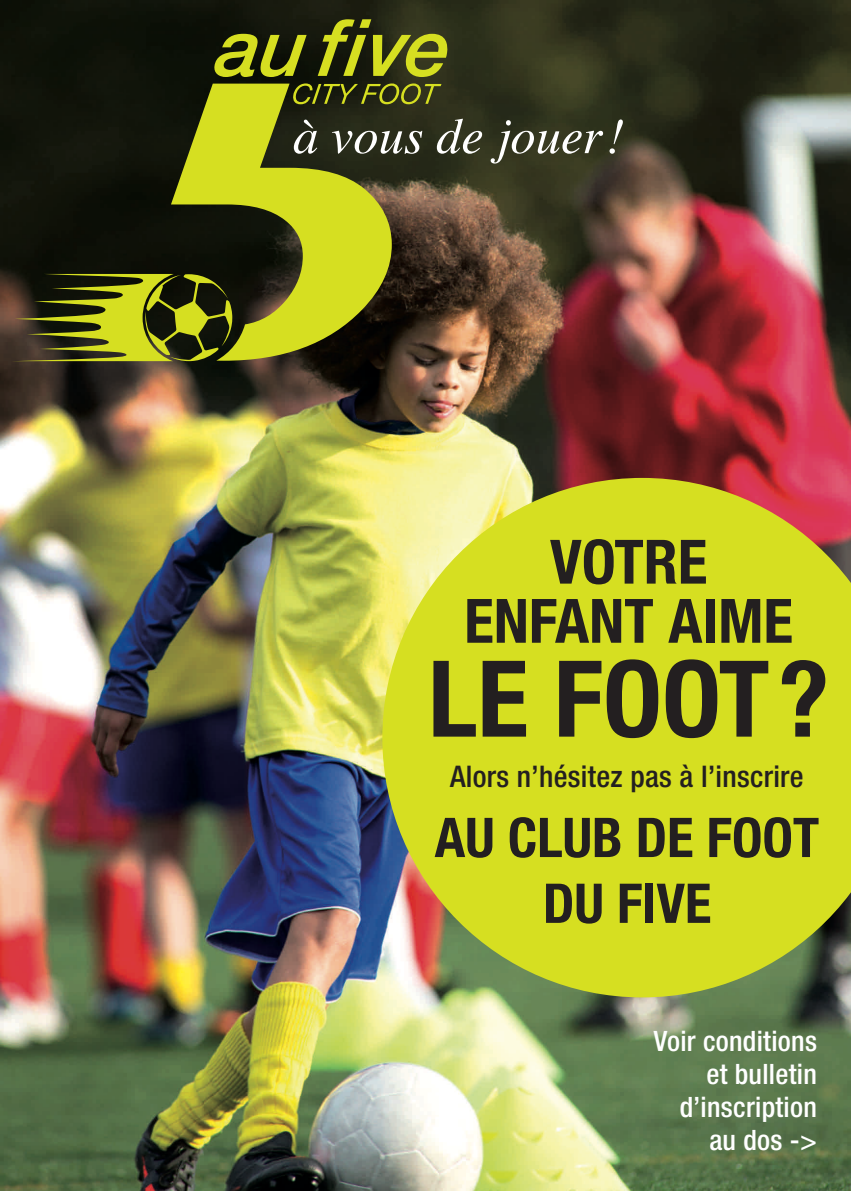
<style>
.page{position:relative;width:851px;height:1191px;background:#fff}
.page>*{position:absolute;margin:0;border:0;box-sizing:border-box;transform-origin:0 0}
.t1{font:700 condensed 106px "Helvetica Neue";color:#231f20}
.t2{font:700 condensed 61.2px/59.2px "Helvetica Neue";color:#231f20;text-align:center}
.t3{font:700 condensed 54.8px/65.8px "Helvetica Neue";color:#231f20;text-align:center}
.t4{font:500 condensed 29.8px "Helvetica Neue";letter-spacing:.01em;color:#231f20}
.t5{font:500 condensed 28.2px/32.8px "Helvetica Neue";letter-spacing:.01em;color:#fff;text-align:right}
</style>
<div class="page">
<img style="left:0;top:0;width:850px;height:1190px">
<svg style="left:382px;top:478px;width:468px;height:519px;background:#cfd230"></svg>
<svg style="left:392px;top:131px;width:30px;height:23px"></svg>
<svg style="left:437px;top:119px;width:45px;height:35px"></svg>
<svg style="left:490px;top:120px;width:113px;height:43px;background:#555744"></svg>
<svg style="left:609px;top:119px;width:13px;height:35px"></svg>
<svg style="left:171px;top:84px;width:221px;height:277px;background:#7a7f1c"></svg>
<svg style="left:213px;top:34px;width:93px;height:43px;background:#697013"></svg>
<svg style="left:317px;top:19px;width:131px;height:58px;background:#646919"></svg>
<svg style="left:292px;top:83px;width:149px;height:21px;background:#4d5116"></svg>
<svg style="left:11px;top:274px;width:221px;height:87px;background:#5f6217"></svg>
<h2 class="t2" style="left:464px;top:531px;width:330px">VOTRE<br>ENFANT AIME</h2>
<h1 class="t1" style="left:428px;top:634px;width:402px">LE FOOT?</h1>
<p class="t4" style="left:450px;top:758px;width:355px">Alors n’hésitez pas à l’inscrire</p>
<h3 class="t3" style="left:434px;top:804px;width:386px">AU CLUB DE FOOT<br>DU FIVE</h3>
<p class="t5" style="left:653px;top:1024px;width:165px">Voir conditions et bulletin d’inscription au dos -&gt;</p>
</div>
